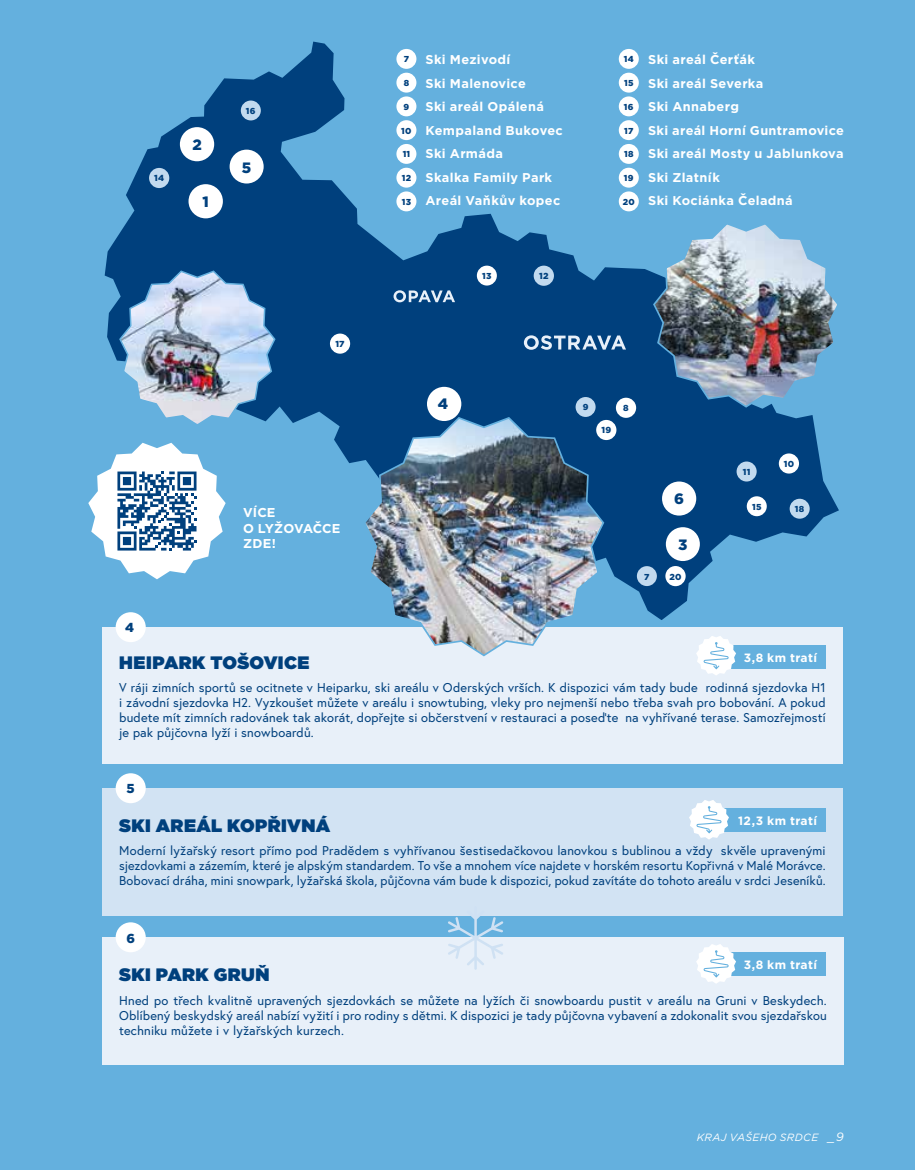
<style>
.page{position:relative;width:915px;height:1170px;background:#fff}
.page>*{position:absolute;margin:0;border:0;box-sizing:border-box;transform-origin:0 0}
.t1{font:900 18px "Gotham";letter-spacing:.02em;color:#00407d}
.t2{font:900 15px "Gotham";color:#00407d}
.t3{font:900 13.05px "Gotham";color:#00407d}
.t4{font:700 12.9px/15.8px "Gotham";letter-spacing:.01em;color:#fff}
.t5{font:12.75px/15px "Europa";letter-spacing:.01em;color:#00407d;text-align:justify}
.t6{font:700 12.75px/23.5px "Gotham";letter-spacing:.025em;color:#fff}
.t7{font:700 12px "Gotham";letter-spacing:.03em;color:#fff}
.t8{font:italic 10.5px "Gotham";letter-spacing:.03em;color:#fff}
.t9{font:900 8.7px "Gotham";letter-spacing:.03em;color:#00407d}
.s1{font-size:12px}
</style>
<div class="page">
<div style="left:0;top:0;width:914px;height:1169px;background:#64b0de"></div>
<svg style="left:105px;top:42px;width:733px;height:578px"></svg>
<div style="left:102px;top:627px;width:740px;height:136px;background:#e8f0f9"></div>
<div style="left:102px;top:936px;width:741px;height:128px;background:#e8f0f9"></div>
<div style="left:102px;top:787px;width:740px;height:128px;background:#d2e3f3"></div>
<img style="left:118px;top:269px;width:158px;height:158px">
<img style="left:362px;top:416px;width:243px;height:241px">
<img style="left:651px;top:222px;width:187px;height:186px">
<svg style="left:447px;top:915px;width:56px;height:54px"></svg>
<svg style="left:393px;top:290px;width:62px;height:12px"></svg>
<svg style="left:523px;top:335px;width:102px;height:15px"></svg>
<div style="left:396px;top:49px;width:20px;height:20px;background:#fff;border-radius:50%"></div>
<div style="left:116px;top:612px;width:30px;height:30px;background:#fff;border-radius:50%"></div>
<div style="left:116px;top:773px;width:30px;height:30px;background:#fff;border-radius:50%"></div>
<div style="left:116px;top:922px;width:30px;height:30px;background:#fff;border-radius:50%"></div>
<div style="left:396px;top:73px;width:20px;height:20px;background:#fff;border-radius:50%"></div>
<div style="left:396px;top:96px;width:20px;height:20px;background:#fff;border-radius:50%"></div>
<div style="left:618px;top:49px;width:20px;height:20px;background:#fff;border-radius:50%"></div>
<div style="left:396px;top:120px;width:20px;height:20px;background:#fff;border-radius:50%"></div>
<div style="left:618px;top:73px;width:20px;height:20px;background:#fff;border-radius:50%"></div>
<div style="left:396px;top:144px;width:20px;height:20px;background:#fff;border-radius:50%"></div>
<div style="left:618px;top:96px;width:20px;height:20px;background:#fff;border-radius:50%"></div>
<div style="left:618px;top:120px;width:20px;height:20px;background:#fff;border-radius:50%"></div>
<div style="left:618px;top:168px;width:20px;height:20px;background:#fff;border-radius:50%"></div>
<div style="left:618px;top:144px;width:20px;height:20px;background:#fff;border-radius:50%"></div>
<div style="left:618px;top:191px;width:20px;height:20px;background:#fff;border-radius:50%"></div>
<div style="left:396px;top:168px;width:20px;height:20px;background:#fff;border-radius:50%"></div>
<div style="left:396px;top:191px;width:20px;height:20px;background:#fff;border-radius:50%"></div>
<div style="left:723px;top:952px;width:102px;height:23px;background:#64b0de"></div>
<svg style="left:696px;top:944px;width:39px;height:39px"></svg>
<div style="left:723px;top:808px;width:102px;height:23px;background:#64b0de"></div>
<svg style="left:689px;top:800px;width:39px;height:39px"></svg>
<div style="left:723px;top:645px;width:102px;height:23px;background:#64b0de"></div>
<svg style="left:696px;top:636px;width:39px;height:39px"></svg>
<svg style="left:88px;top:442px;width:137px;height:137px"></svg>
<div style="left:330px;top:333px;width:20px;height:20px;background:#fff;border-radius:50%"></div>
<div style="left:427px;top:387px;width:34px;height:34px;background:#fff;border-radius:50%"></div>
<div style="left:533px;top:265px;width:20px;height:21px;background:#c2daef;border-radius:50%"></div>
<div style="left:615px;top:397px;width:21px;height:21px;background:#fff;border-radius:50%"></div>
<div style="left:596px;top:420px;width:20px;height:20px;background:#fff;border-radius:50%"></div>
<div style="left:665px;top:566px;width:20px;height:20px;background:#fff;border-radius:50%"></div>
<div style="left:476px;top:265px;width:20px;height:20px;background:#fff;border-radius:50%"></div>
<div style="left:575px;top:397px;width:20px;height:20px;background:#c2daef;border-radius:50%"></div>
<div style="left:188px;top:184px;width:35px;height:34px;background:#fff;border-radius:50%"></div>
<div style="left:789px;top:498px;width:20px;height:20px;background:#c2daef;border-radius:50%"></div>
<div style="left:229px;top:150px;width:34px;height:33px;background:#fff;border-radius:50%"></div>
<div style="left:746px;top:496px;width:20px;height:20px;background:#fff;border-radius:50%"></div>
<div style="left:665px;top:527px;width:34px;height:34px;background:#fff;border-radius:50%"></div>
<div style="left:180px;top:127px;width:34px;height:34px;background:#fff;border-radius:50%"></div>
<div style="left:736px;top:461px;width:20px;height:20px;background:#c2daef;border-radius:50%"></div>
<div style="left:149px;top:168px;width:20px;height:20px;background:#c2daef;border-radius:50%"></div>
<div style="left:661px;top:481px;width:35px;height:34px;background:#fff;border-radius:50%"></div>
<div style="left:241px;top:100px;width:20px;height:20px;background:#c2daef;border-radius:50%"></div>
<div style="left:778px;top:453px;width:20px;height:20px;background:#fff;border-radius:50%"></div>
<div style="left:636px;top:566px;width:20px;height:20px;background:#c2daef;border-radius:50%"></div>
<p class="t9" style="left:154px;top:172px;width:11px">14</p>
<p class="t2" style="left:192px;top:134px;width:11px">2</p>
<p class="t2" style="left:202px;top:192px;width:8px">1</p>
<p class="t9" style="left:246px;top:105px;width:11px">16</p>
<p class="t2" style="left:242px;top:157px;width:11px">5</p>
<p class="t9" style="left:335px;top:338px;width:11px">17</p>
<p class="t3" style="left:125px;top:618px;width:10px">4</p>
<p class="t4" style="left:243px;top:504px;width:99px">VÍCE<br>O LYŽOVAČCE<br>ZDE!</p>
<p class="t9" style="left:403px;top:53px;width:7px">7</p>
<p class="t9" style="left:403px;top:77px;width:7px">8</p>
<p class="t9" style="left:403px;top:101px;width:7px">9</p>
<p class="t9" style="left:401px;top:124px;width:12px">10</p>
<p class="t9" style="left:402px;top:148px;width:9px">11</p>
<p class="t9" style="left:401px;top:172px;width:11px">12</p>
<p class="t9" style="left:401px;top:196px;width:11px">13</p>
<p class="t6" style="left:425px;top:48px;width:139px">Ski Mezivodí<br>Ski Malenovice<br>Ski areál Opálená<br>Kempaland Bukovec<br>Ski Armáda<br>Skalka Family Park<br>Areál Vaňkův kopec</p>
<p class="t9" style="left:623px;top:53px;width:11px">14</p>
<p class="t9" style="left:624px;top:77px;width:11px">15</p>
<p class="t9" style="left:623px;top:101px;width:11px">16</p>
<p class="t9" style="left:624px;top:124px;width:11px">17</p>
<p class="t9" style="left:624px;top:148px;width:11px">18</p>
<p class="t9" style="left:623px;top:172px;width:11px">19</p>
<p class="t9" style="left:622px;top:196px;width:13px">20</p>
<p class="t6" style="left:648px;top:48px;width:197px">Ski areál Čerťák<br>Ski areál Severka<br>Ski Annaberg<br>Ski areál Horní Guntramovice<br>Ski areál Mosty u Jablunkova<br>Ski Zlatník<br>Ski Kociánka Čeladná</p>
<p class="t9" style="left:482px;top:270px;width:11px">13</p>
<p class="t9" style="left:539px;top:270px;width:11px">12</p>
<p class="t2" style="left:438px;top:393px;width:12px">4</p>
<p class="t9" style="left:582px;top:401px;width:7px">9</p>
<p class="t9" style="left:601px;top:424px;width:11px">19</p>
<p class="t9" style="left:623px;top:402px;width:7px">8</p>
<p class="t9" style="left:644px;top:570px;width:7px">7</p>
<p class="t2" style="left:674px;top:488px;width:11px">6</p>
<p class="t2" style="left:678px;top:534px;width:11px">3</p>
<p class="t9" style="left:669px;top:570px;width:14px">20</p>
<p class="t9" style="left:742px;top:466px;width:9px">11</p>
<p class="t9" style="left:751px;top:500px;width:11px">15</p>
<p class="t9" style="left:783px;top:458px;width:12px">10</p>
<p class="t9" style="left:794px;top:503px;width:11px">18</p>
<p class="t7" style="left:743px;top:649px;width:75px">3,8 km tratí</p>
<h1 class="t1" style="left:119px;top:649px;width:192px">HEIPARK TOŠOVICE</h1>
<p class="t5" style="left:119px;top:680px;width:707px">V ráji zimních sportů se ocitnete v Heiparku, ski areálu v Oderských vrších. K dispozici vám tady bude rodinná sjezdovka H1 i závodní sjezdovka H2. Vyzkoušet můžete v areálu i snowtubing, vleky pro nejmenší nebo třeba svah pro bobování. A pokud budete mít zimních radovánek tak akorát, dopřejte si občerstvení v restauraci a poseďte na vyhřívané terase. Samozřejmostí je pak půjčovna lyží i snowboardů.</p>
<p class="t3" style="left:127px;top:779px;width:10px">5</p>
<p class="t7" style="left:738px;top:812px;width:80px">12,3 km tratí</p>
<h1 class="t1" style="left:119px;top:812px;width:212px">SKI AREÁL KOPŘIVNÁ</h1>
<p class="t5" style="left:119px;top:843px;width:707px">Moderní lyžařský resort přímo pod Pradědem s vyhřívanou šestisedačkovou lanovkou s bublinou a vždy skvěle upravenými sjezdovkami a zázemím, které je alpským standardem. To vše a mnohem více najdete v horském resortu Kopřivná v Malé Morávce.<br>Bobovací dráha, mini snowpark, lyžařská škola, půjčovna vám bude k dispozici, pokud zavítáte do tohoto areálu v srdci Jeseníků.</p>
<p class="t3" style="left:126px;top:928px;width:10px">6</p>
<p class="t7" style="left:743px;top:956px;width:75px">3,8 km tratí</p>
<h1 class="t1" style="left:119px;top:961px;width:152px">SKI PARK GRUŇ</h1>
<p class="t5" style="left:119px;top:992px;width:709px">Hned po třech kvalitně upravených sjezdovkách se můžete na lyžích či snowboardu pustit v areálu na Gruni v Beskydech.<br>Oblíbený beskydský areál nabízí vyžití i pro rodiny s dětmi. K dispozici je tady půjčovna vybavení a zdokonalit svou sjezdařskou techniku můžete i v lyžařských kurzech.</p>
<p class="t8" style="left:696px;top:1130px;width:148px">KRAJ VAŠEHO SRDCE <span class="s1">_9</span></p>
</div>
